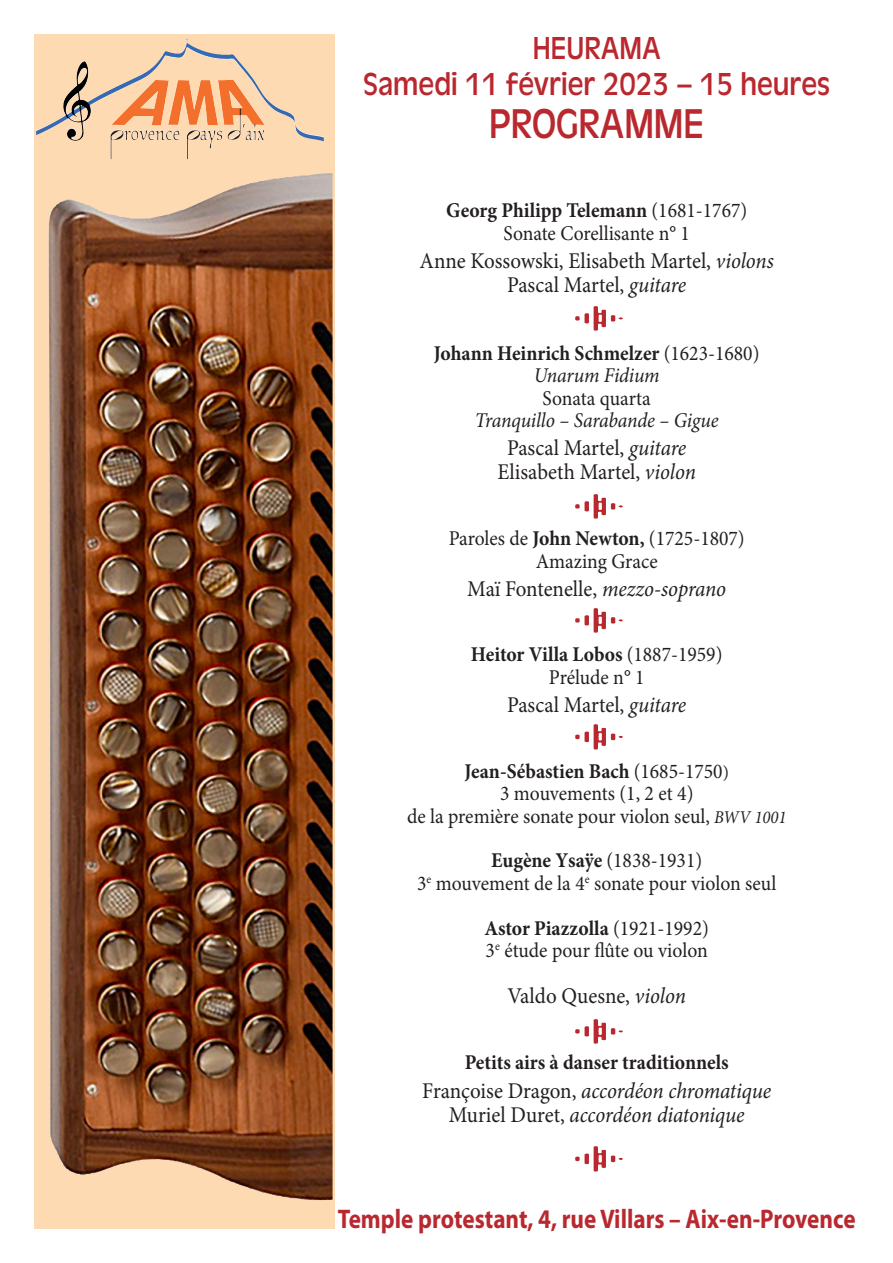
<style>
.page{position:relative;width:893px;height:1263px;background:#fff}
.page>*{position:absolute;margin:0;border:0;box-sizing:border-box;transform-origin:0 0}
.t1{font:43.2px "Antique Oli T";color:#b9282e;scale:.9 1}
.t2{font:33px "Antique Oli T";color:#b9282e;scale:.9 1}
.t3{font:700 27px "Myriad Pro";color:#b9282e;scale:.86 1}
.t4{font:22.5px "Minion Pro";letter-spacing:-.005em;color:#231f20;scale:.93 1}
.t5{font:italic 22.5px "Minion Pro";letter-spacing:-.01em;color:#231f20;scale:.93 1}
.t6{font:21px "Minion Pro";color:#231f20;scale:.93 1}
.t7{font:700 21px "Minion Pro";color:#231f20;scale:.93 1}
.t8{font:italic 21px "Minion Pro";letter-spacing:-.015em;color:#231f20;scale:.93 1}
.s1{font-size:32.4px}
.s2{font-weight:400}
.s3{font-style:italic}
.s4{font-weight:700}
.s5{font-weight:400;font-size:18px}
.s6{font-style:italic;font-size:18px}
.s7{font-style:normal}
</style>
<div class="page">
<div style="left:34px;top:34px;width:300px;height:1195px;background:#fedab3"></div>
<img style="left:49px;top:173px;width:284px;height:1028px">
<img style="left:575px;top:306px;width:48px;height:25px">
<img style="left:575px;top:494px;width:48px;height:25px">
<img style="left:575px;top:608px;width:48px;height:25px">
<img style="left:575px;top:724px;width:48px;height:26px">
<img style="left:575px;top:1146px;width:48px;height:26px">
<img style="left:575px;top:1019px;width:48px;height:25px">
<img style="left:104px;top:39px;width:83px;height:54px">
<p class="t2" style="left:533px;top:30px;width:144px">HEURAMA</p>
<p class="t2" style="left:363px;top:66px;width:520px">Samedi 11 février 2023 <span class="s1">–</span> 15 heures</p>
<p class="t1" style="left:489px;top:100px;width:240px">PROGRAMME</p>
<p class="t7" style="left:446px;top:196px;width:325px">Georg Philipp Telemann <span class="s2">(1681-1767)</span></p>
<p class="t6" style="left:503px;top:219px;width:202px">Sonate Corellisante n° 1</p>
<p class="t4" style="left:420px;top:246px;width:382px">Anne Kossowski, Elisabeth Martel, <span class="s3">violons</span></p>
<p class="t4" style="left:507px;top:270px;width:194px">Pascal Martel, <span class="s3">guitare</span></p>
<p class="t7" style="left:434px;top:338px;width:352px">Johann Heinrich Schmelzer <span class="s2">(1623-1680)</span></p>
<p class="t8" style="left:534px;top:361px;width:137px">Unarum Fidium</p>
<p class="t6" style="left:543px;top:384px;width:118px">Sonata quarta</p>
<p class="t8" style="left:475px;top:406px;width:264px">Tranquillo – Sarabande – Gigue</p>
<p class="t4" style="left:507px;top:433px;width:194px">Pascal Martel, <span class="s3">guitare</span></p>
<p class="t4" style="left:498px;top:457px;width:215px">Elisabeth Martel, <span class="s3">violon</span></p>
<p class="t6" style="left:449px;top:524px;width:320px">Paroles de <span class="s4">John Newton,</span> (1725-1807)</p>
<p class="t6" style="left:536px;top:547px;width:133px">Amazing Grace</p>
<p class="t4" style="left:467px;top:573px;width:280px">Maï Fontenelle, <span class="s3">mezzo-soprano</span></p>
<p class="t7" style="left:471px;top:640px;width:272px">Heitor Villa Lobos <span class="s2">(1887-1959)</span></p>
<p class="t6" style="left:549px;top:663px;width:104px">Prélude n° 1</p>
<p class="t4" style="left:507px;top:690px;width:194px">Pascal Martel, <span class="s3">guitare</span></p>
<p class="t7" style="left:464px;top:756px;width:286px">Jean-Sébastien Bach <span class="s2">(1685-1750</span><span class="s5">)</span></p>
<p class="t6" style="left:500px;top:780px;width:209px">3 mouvements (1, 2 et 4)</p>
<p class="t6" style="left:407px;top:802px;width:409px">de la première sonate pour violon seul, <span class="s6">BWV 1001</span></p>
<p class="t7" style="left:491px;top:845px;width:228px">Eugène Ysaÿe <span class="s2">(1838-1931)</span></p>
<p class="t6" style="left:417px;top:869px;width:388px">3<sup>e</sup> mouvement de la 4<sup>e</sup> sonate pour violon seul</p>
<p class="t7" style="left:485px;top:913px;width:243px">Astor Piazzolla <span class="s2">(1921-1992)</span></p>
<p class="t6" style="left:486px;top:936px;width:240px">3<sup>e</sup> étude pour flûte ou violon</p>
<p class="t4" style="left:508px;top:980px;width:193px">Valdo Quesne, <span class="s3">violon</span></p>
<p class="t7" style="left:465px;top:1048px;width:285px">Petits airs à danser traditionnels</p>
<p class="t5" style="left:422px;top:1075px;width:377px"><span class="s7">Françoise Dragon,</span> accordéon chromatique</p>
<p class="t5" style="left:449px;top:1099px;width:320px"><span class="s7">Muriel Duret,</span> accordéon diatonique</p>
<p class="t3" style="left:338px;top:1201px;width:603px">Temple protestant, 4, rue Villars – Aix-en-Provence</p>
</div>
